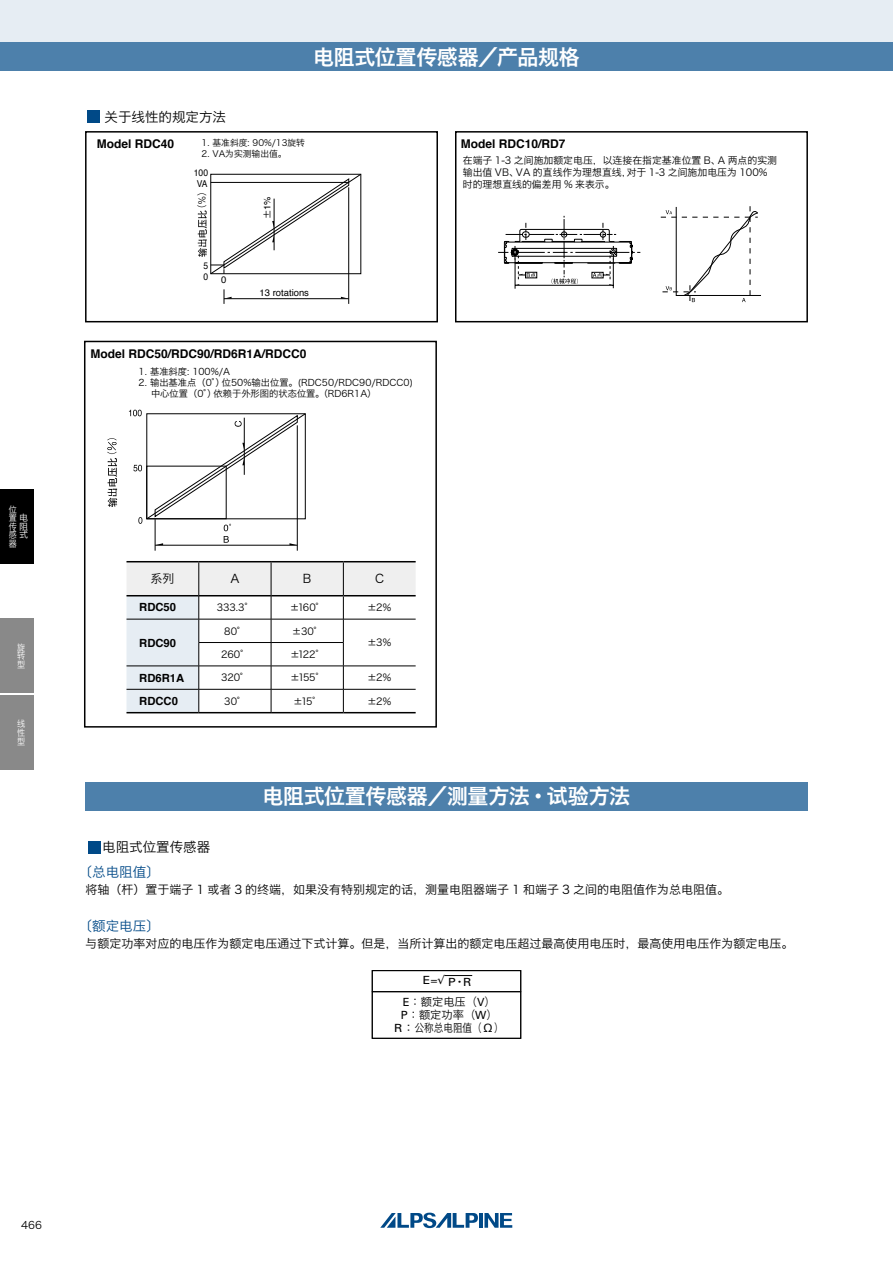
<style>
.page{position:relative;width:893px;height:1263px;background:#fff}
.page>*{position:absolute;margin:0;border:0;box-sizing:border-box;transform-origin:0 0}
.t1{font:21px "Hiragino Sans GB W6";letter-spacing:-.01em;color:#fff}
.t2{font:13.5px "Hiragino Sans GB W3";color:#000}
.t3{font:13.5px "Hiragino Sans GB W3";color:#004987}
.t4{font:12px "Hiragino Sans GB W3";color:#000}
.t5{font:700 12px "Helvetica";color:#000}
.t6{font:11.25px/12.8px "Hiragino Sans GB W3";color:#000;text-align:center}
.t7{font:700 11.25px "Helvetica";color:#000}
.t8{font:11.25px "Univers";color:#000;scale:1.1 1}
.t9{font:10.5px "Hiragino Sans GB W3";color:#000}
.t10{font:9.9px/12px "Hiragino Sans GB W3";color:#000}
.t11{font:9.75px "Hiragino Sans GB W3";letter-spacing:-.01em;color:#000}
.t12{font:9.45px "Helvetica";color:#000}
.t13{font:9.45px/10.9px "Helvetica";color:#000;text-align:center;scale:.9 1}
.t14{font:500 9.45px "Gothic BBB Pro";color:#000}
.t15{font:9.3px/11.1px "Hiragino Sans GB W3";color:#000}
.t16{font:9px/8.6px "Hiragino Sans GB W3";color:#fff;text-align:justify;scale:.9 1}
.t17{font:8.7px "Hiragino Sans GB W3";color:#000}
.s1{font-family:"Gothic BBB Pro";font-weight:500}
.s2{font-family:"Univers"}
</style>
<div class="page">
<div style="left:0;top:0;width:893px;height:43px;background:#e6edf3"></div>
<div style="left:0;top:43px;width:893px;height:28px;background:#4d80ab"></div>
<div style="left:0;top:695px;width:34px;height:75px;background:#898989"></div>
<div style="left:0;top:619px;width:34px;height:74px;background:#898989"></div>
<hr style="left:479px;top:1213px;width:4px;height:15px;background:#004987">
<svg style="left:484px;top:1213px;width:28px;height:15px"></svg>
<svg style="left:380px;top:1212px;width:98px;height:16px"></svg>
<div style="left:0;top:489px;width:34px;height:74px;background:#000"></div>
<div style="left:84px;top:341px;width:353px;height:387px;border:2px solid #000"></div>
<div style="left:87px;top:111px;width:13px;height:12px;background:#004987"></div>
<div style="left:455px;top:131px;width:353px;height:191px;border:2px solid #000"></div>
<div style="left:85px;top:131px;width:353px;height:191px;border:2px solid #000"></div>
<hr style="left:348px;top:187px;width:1px;height:117px;background:#000">
<hr style="left:224px;top:298px;width:125px;height:1px;background:#000">
<svg style="left:224px;top:289px;width:8px;height:15px"></svg>
<svg style="left:341px;top:297px;width:7px;height:2px"></svg>
<svg style="left:198px;top:174px;width:163px;height:100px"></svg>
<hr style="left:515px;top:258px;width:1px;height:31px;background:#000">
<hr style="left:613px;top:258px;width:1px;height:30px;background:#000">
<hr style="left:515px;top:285px;width:98px;height:1px;background:#000">
<svg style="left:498px;top:216px;width:142px;height:69px"></svg>
<svg style="left:661px;top:206px;width:100px;height:97px"></svg>
<hr style="left:155px;top:519px;width:1px;height:32px;background:#000">
<hr style="left:297px;top:425px;width:1px;height:126px;background:#000">
<hr style="left:155px;top:545px;width:142px;height:1px;background:#000">
<svg style="left:129px;top:410px;width:177px;height:135px"></svg>
<svg style="left:107px;top:438px;width:10px;height:69px"></svg>
<div style="left:372px;top:970px;width:149px;height:22px;border:1px solid #000"></div>
<div style="left:372px;top:970px;width:149px;height:68px;border:1px solid #000"></div>
<div style="left:88px;top:841px;width:13px;height:13px;background:#004987"></div>
<svg style="left:445px;top:975px;width:27px;height:1px"></svg>
<div style="left:85px;top:782px;width:723px;height:29px;background:#4d80ab"></div>
<hr style="left:126px;top:561px;width:73px;height:1px;background:#000">
<hr style="left:199px;top:561px;width:72px;height:1px;background:#000">
<hr style="left:271px;top:561px;width:72px;height:1px;background:#000">
<hr style="left:343px;top:561px;width:73px;height:1px;background:#000">
<svg style="left:126px;top:562px;width:290px;height:151px"></svg>
<p class="t16" style="left:9px;top:505px;width:10px">位</p>
<p class="t16" style="left:9px;top:539px;width:10px">器</p>
<p class="t16" style="left:9px;top:513px;width:22px">置电传阻感式</p>
<p class="t16" style="left:17px;top:643px;width:10px">旋转型</p>
<p class="t16" style="left:17px;top:720px;width:10px">线性型</p>
<h1 class="t1" style="left:313px;top:43px;width:268px">电阻式位置传感器／产品规格</h1>
<p class="t2" style="left:105px;top:108px;width:123px">关于线性的规定方法</p>
<p class="t5" style="left:97px;top:134px;width:79px">Model RDC40</p>
<p class="t17" style="left:202px;top:137px;width:105px">1. 基准斜度: 90%/13旋转</p>
<p class="t17" style="left:202px;top:148px;width:87px">2. VA为实测输出值。</p>
<p class="t13" style="left:194px;top:168px;width:17px">100<br>VA</p>
<p class="t14" style="left:194px;top:214px;width:29px;rotate:-90deg">（％）</p>
<p class="t12" style="left:260px;top:219px;width:24px;rotate:-90deg"><span class="s1">±</span>1%</p>
<p class="t5" style="left:461px;top:134px;width:106px">Model RDC10/RD7</p>
<p class="t10" style="left:463px;top:154px;width:316px">在端子 1-3 之间施加额定电压，以连接在指定基准位置 B、A 两点的实测输出值 VB、VA 的直线作为理想直线，对于 1-3 之间施加电压为 100%时的理想直线的偏差用 % 来表示。</p>
<p class="t13" style="left:203px;top:261px;width:7px">5</p>
<p class="t13" style="left:203px;top:271px;width:7px">0</p>
<p class="t12" style="left:221px;top:272px;width:7px">0</p>
<p class="t12" style="left:260px;top:286px;width:51px">13 rotations</p>
<p class="t5" style="left:90px;top:344px;width:218px">Model RDC50/RDC90/RD6R1A/RDCC0</p>
<p class="t15" style="left:139px;top:366px;width:93px">1. 基准斜度: 100%/A</p>
<p class="t15" style="left:139px;top:377px;width:276px">2. 输出基准点（0°）位50%输出位置。(RDC50/RDC90/RDCC0)　 中心位置（0°）依赖于外形图的状态位置。（RD6R1A）</p>
<p class="t4" style="left:151px;top:571px;width:25px">系列</p>
<p class="t4" style="left:230px;top:571px;width:10px">A</p>
<p class="t4" style="left:303px;top:571px;width:10px">B</p>
<p class="t4" style="left:375px;top:571px;width:11px">C</p>
<p class="t7" style="left:139px;top:598px;width:38px">RDC50</p>
<p class="t11" style="left:217px;top:601px;width:39px">333.3°</p>
<p class="t11" style="left:290px;top:601px;width:37px">±160°</p>
<p class="t11" style="left:367px;top:601px;width:26px">±2％</p>
<p class="t7" style="left:139px;top:633px;width:38px">RDC90</p>
<p class="t11" style="left:224px;top:625px;width:24px">80°</p>
<p class="t11" style="left:292px;top:625px;width:33px">±30°</p>
<p class="t11" style="left:367px;top:636px;width:26px">±3％</p>
<p class="t11" style="left:221px;top:648px;width:30px">260°</p>
<p class="t11" style="left:290px;top:648px;width:37px">±122°</p>
<p class="t7" style="left:139px;top:669px;width:46px">RD6R1A</p>
<p class="t11" style="left:221px;top:672px;width:30px">320°</p>
<p class="t11" style="left:290px;top:672px;width:37px">±155°</p>
<p class="t11" style="left:367px;top:672px;width:26px">±2％</p>
<p class="t7" style="left:139px;top:692px;width:40px">RDCC0</p>
<p class="t11" style="left:224px;top:695px;width:24px">30°</p>
<p class="t11" style="left:293px;top:695px;width:31px">±15°</p>
<p class="t11" style="left:367px;top:695px;width:26px">±2％</p>
<p class="t2" style="left:102px;top:839px;width:109px">电阻式位置传感器</p>
<h1 class="t1" style="left:263px;top:783px;width:369px">电阻式位置传感器／测量方法·试验方法</h1>
<p class="t3" style="left:79px;top:863px;width:82px">〔总电阻值〕</p>
<p class="t4" style="left:85px;top:881px;width:645px">将轴（杆）置于端子 1 或者 3 的终端，如果没有特别规定的话，测量电阻器端子 1 和端子 3 之间的电阻值作为总电阻值。</p>
<p class="t3" style="left:79px;top:917px;width:82px">〔额定电压〕</p>
<p class="t4" style="left:85px;top:935px;width:710px">与额定功率对应的电压作为额定电压通过下式计算。但是，当所计算出的额定电压超过最高使用电压时，最高使用电压作为额定电压。</p>
<p class="t8" style="left:423px;top:973px;width:21px">E=√</p>
<p class="t6" style="left:394px;top:995px;width:111px"><span class="s2">E</span><span class="s1">：</span>额定电压<span class="s1">（</span><span class="s2">V</span><span class="s1">）<br></span><span class="s2">P</span><span class="s1">：</span>额定功率<span class="s1">（</span><span class="s2">W</span><span class="s1">）<br></span><span class="s2">R</span><span class="s1">：</span>公称总电阻值<span class="s1">（Ω）</span></p>
<p class="t8" style="left:448px;top:975px;width:23px">P<span class="s1">・</span>R</p>
<p class="t9" style="left:21px;top:1218px;width:22px">466</p>
</div>
